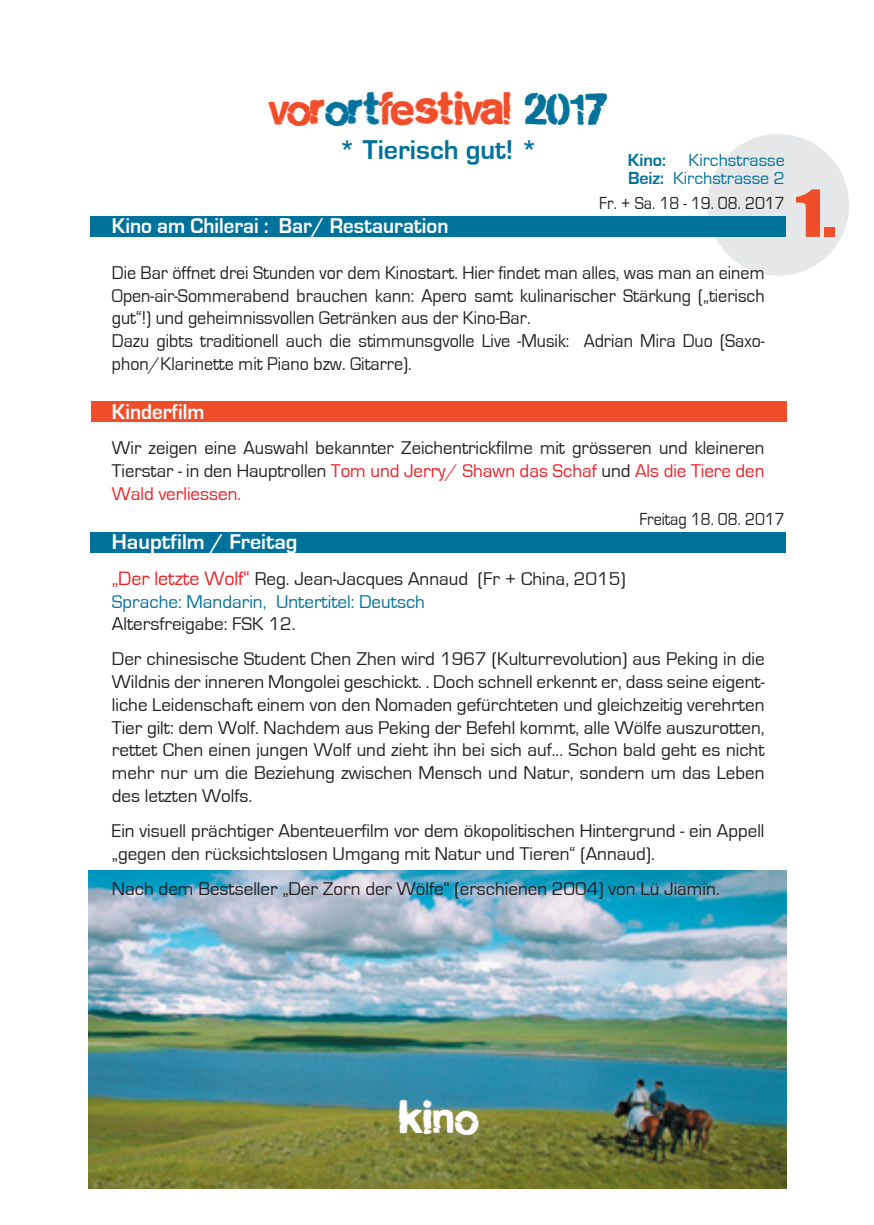
<style>
.page{position:relative;width:874px;height:1225px;background:#fff}
.page>*{position:absolute;margin:0;border:0;box-sizing:border-box;transform-origin:0 0}
.t1{font:60px "Impact";color:#f04d2b;scale:1.2 1}
.t2{font:48px "cityburnnightafternightandwespraypaintthewalls";color:#f04d2b}
.t3{font:48px "cityburnnightafternightandwespraypaintthewalls";color:#fff}
.t4{font:700 28px "Eurostile";color:#00729b}
.t5{font:700 22px "Eurostile";color:#fff;scale:.95 1}
.t6{font:700 22px "Eurostile";color:#fff}
.t7{font:19px/22.8px "Eurostile";color:#231f20}
.t8{font:19px/22.8px "Eurostile";color:#231f20;scale:.95 1}
.t9{font:18px "Eurostile";color:#231f20;scale:.9 1}
.t10{font:18px/18px "Eurostile";color:#00729b}
.s1{color:#00729b}
.s2{font-weight:700}
.s3{color:#ee1d23}
.s4{font-size:20px;color:#ee1d23}
</style>
<div class="page">
<img style="left:88px;top:870px;width:697px;height:318px">
<div style="left:707px;top:134px;width:141px;height:142px;background:#e6e7e9;border-radius:50%"></div>
<div style="left:91px;top:532px;width:694px;height:20px;background:#00729b"></div>
<div style="left:91px;top:401px;width:694px;height:20px;background:#f04d2b"></div>
<div style="left:90px;top:216px;width:695px;height:20px;background:#00729b"></div>
<h2 class="t2" style="left:270px;top:78px;width:337px">VOR<span class="s1">ORT</span>FESTIVAL <span class="s1">2017</span></h2>
<h3 class="t4" style="left:338px;top:134px;width:201px">* Tierisch gut! *</h3>
<p class="t10" style="left:627px;top:152px;width:158px"><span class="s2">Kino:</span> Kirchstrasse<br><span class="s2">Beiz:</span> Kirchstrasse 2</p>
<p class="t9" style="left:599px;top:193px;width:207px">Fr. + Sa. 18 - 19. 08. 2017</p>
<p class="t5" style="left:112px;top:214px;width:355px">Kino am Chilerai : Bar/ Restauration</p>
<p class="t8" style="left:112px;top:261px;width:688px">Die Bar öffnet drei Stunden vor dem Kinostart. Hier findet man alles, was man an einem Open-air-Sommerabend brauchen kann: Apero samt kulinarischer Stärkung („tierisch gut“!) und geheimnissvollen Getränken aus der Kino-Bar.<br>Dazu gibts traditionell auch die stimmunsgvolle Live -Musik: Adrian Mira Duo (Saxo&shy;phon/Klarinette mit Piano bzw. Gitarre).</p>
<p class="t5" style="left:112px;top:400px;width:99px">Kinderfilm</p>
<p class="t7" style="left:112px;top:437px;width:653px;text-align:justify">Wir zeigen eine Auswahl bekannter Zeichentrickfilme mit grösseren und kleineren Tierstar - in den Hauptrollen <span class="s3">Tom und Jerry/ Shawn das Schaf</span> und <span class="s3">Als die Tiere den Wald verliessen.</span></p>
<p class="t6" style="left:112px;top:529px;width:187px">Hauptfilm / Freitag</p>
<p class="t7" style="left:112px;top:567px;width:515px"><span class="s4">„Der letzte Wolf“</span> Reg. Jean-Jacques Annaud (Fr + China, 2015)<br><span class="s1">Sprache: Mandarin, Untertitel: Deutsch</span></p>
<p class="t7" style="left:112px;top:607px;width:653px;line-height:34.8px">Altersfreigabe: FSK 12.<br>Der chinesische Student Chen Zhen wird 1967 (Kulturrevolution) aus Peking in die</p>
<p class="t7" style="left:112px;top:671px;width:654px;text-align:justify">Wildnis der inneren Mongolei geschickt. . Doch schnell erkennt er, dass seine eigent&shy;liche Leidenschaft einem von den Nomaden gefürchteten und gleichzeitig verehrten Tier gilt: dem Wolf. Nachdem aus Peking der Befehl kommt, alle Wölfe auszurotten, rettet Chen einen jungen Wolf und zieht ihn bei sich auf... Schon bald geht es nicht mehr nur um die Beziehung zwischen Mensch und Natur, sondern um das Leben des letzten Wolfs.</p>
<p class="t7" style="left:112px;top:819px;width:653px">Ein visuell prächtiger Abenteuerfilm vor dem ökopolitischen Hintergrund - ein Appell „gegen den rücksichtslosen Umgang mit Natur und Tieren“ (Annaud).</p>
<p class="t7" style="left:112px;top:877px;width:609px">Nach dem Bestseller „Der Zorn der Wölfe“ (erschienen 2004) von Lü Jiamin.</p>
<p class="t9" style="left:639px;top:509px;width:163px">Freitag 18. 08. 2017</p>
<h1 class="t1" style="left:795px;top:167px;width:35px">1.</h1>
<h2 class="t3" style="left:398px;top:1087px;width:81px">KINO</h2>
</div>
